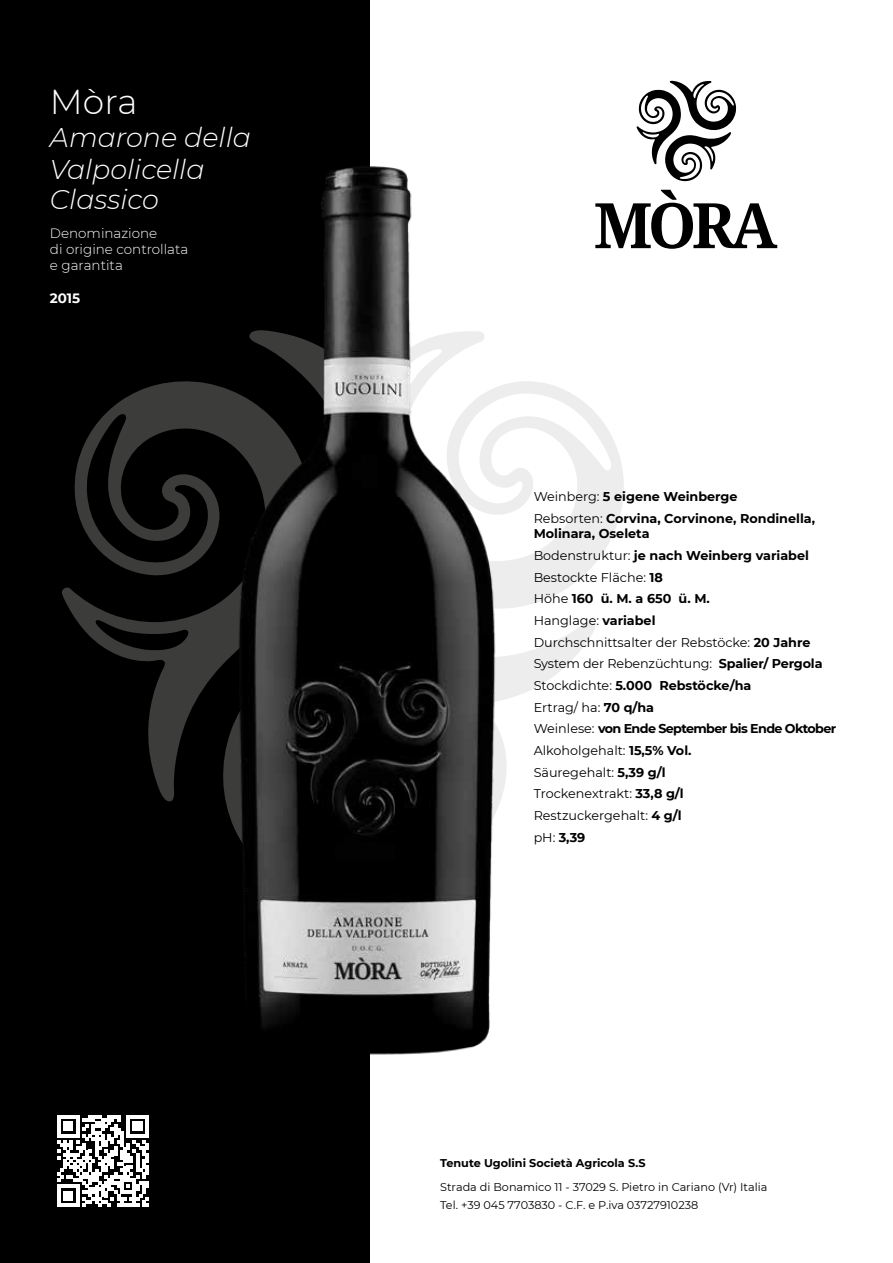
<style>
.page{position:relative;width:893px;height:1263px;background:#fff}
.page>*{position:absolute;margin:0;border:0;box-sizing:border-box;transform-origin:0 0}
.t1{font:300 34.5px "Montserrat";color:#fff}
.t2{font:italic 300 27px/32.4px "Montserrat";color:#fff}
.t3{font:300 13.5px/16.2px "Montserrat";color:#fff}
.t4{font:700 13.5px "Montserrat";color:#fff}
.t5{font:12.75px/21.8px "Montserrat";color:#000}
.t6{font:700 12.75px/21.8px "Montserrat";color:#000}
.t7{font:11.25px/18px "Montserrat";color:#000}
.t8{font:700 11.25px "Montserrat";color:#000}
.s1{font-weight:400}
.s2{font-weight:700}
</style>
<div class="page">
<svg style="left:570px;top:620px;width:25px;height:42px"></svg>
<svg style="left:570px;top:393px;width:54px;height:193px;fill:#ededed"></svg>
<div style="left:0;top:0;width:369px;height:1263px;background:#000"></div>
<svg style="left:62px;top:383px;width:102px;height:415px"></svg>
<svg style="left:595px;top:190px;width:182px;height:59px"></svg>
<svg style="left:636px;top:81px;width:100px;height:100px"></svg>
<img style="left:164px;top:127px;width:406px;height:982px">
<svg style="left:57px;top:1115px;width:92px;height:91px"></svg>
<h1 class="t1" style="left:50px;top:79px;width:89px">Mòra</h1>
<h2 class="t2" style="left:50px;top:120px;width:202px">Amarone della<br>Valpolicella</h2>
<h2 class="t2" style="left:50px;top:182px;width:110px">Classico</h2>
<p class="t3" style="left:50px;top:225px;width:140px">Denominazione<br>di origine controllata e garantita</p>
<p class="t4" style="left:50px;top:288px;width:32px">2015</p>
<p class="t6" style="left:534px;top:485px;width:283px"><span class="s1">Weinberg:</span> 5 eigene Weinberge<br><span class="s1">Rebsorten:</span> Corvina, Corvinone, Rondinella,</p>
<p class="t5" style="left:534px;top:522px;width:304px"><span class="s2">Molinara, Oseleta<br></span>Bodenstruktur: <span class="s2">je nach Weinberg variabel<br></span>Bestockte Fläche: <span class="s2">18<br></span>Höhe <span class="s2">160 ü. M. a 650 ü. M.<br></span>Hanglage: <span class="s2">variabel<br></span>Durchschnittsalter der Rebstöcke: <span class="s2">20 Jahre<br></span>System der Rebenzüchtung: <span class="s2">Spalier/ Pergola<br></span>Stockdichte: <span class="s2">5.000 Rebstöcke/ha<br></span>Ertrag/ ha: <span class="s2">70 q/ha<br></span>Weinlese: <span class="s2">von Ende September bis Ende Oktober<br></span>Alkoholgehalt: <span class="s2">15,5% Vol.<br></span>Säuregehalt: <span class="s2">5,39 g/l<br></span>Trockenextrakt: <span class="s2">33,8 g/l<br></span>Restzuckergehalt: <span class="s2">4 g/l<br></span>pH: <span class="s2">3,39</span></p>
<p class="t8" style="left:440px;top:1154px;width:207px">Tenute Ugolini Società Agricola S.S</p>
<p class="t7" style="left:440px;top:1177px;width:329px">Strada di Bonamico 11 - 37029 S. Pietro in Cariano (Vr) Italia<br>Tel. +39 045 7703830 - C.F. e P.iva 03727910238</p>
</div>
